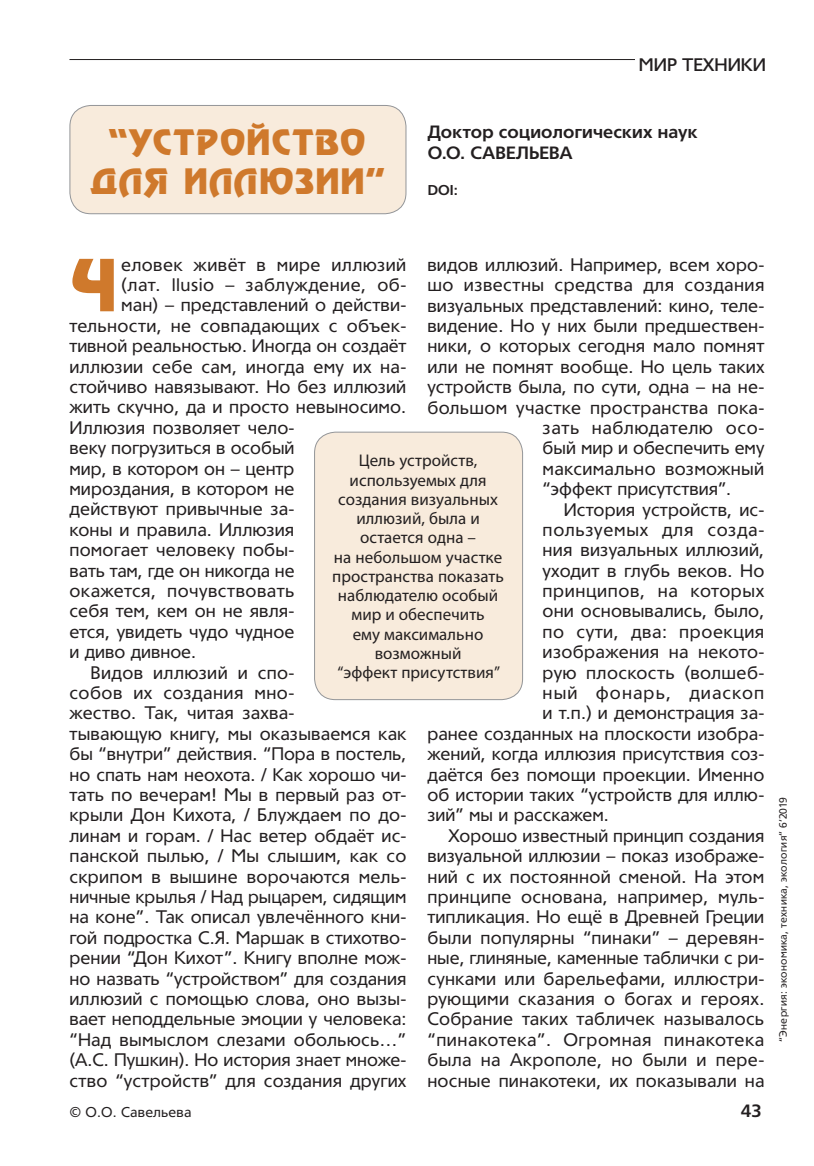
<style>
.page{position:relative;width:814px;height:1166px;background:#fff}
.page>*{position:absolute;margin:0;border:0;box-sizing:border-box;transform-origin:0 0}
.t1{font:78.58px "Regata";color:#cf792c}
.t2{font:38.5px/38.5px "Regata";letter-spacing:.01em;color:#cf792c;text-align:center}
.t3{font:17.85px "Tornado Cyr";letter-spacing:.005em;color:#231f20}
.t4{font:17.85px "Tornado Cyr";letter-spacing:.025em;color:#231f20}
.t5{font:17.85px "Tornado Cyr";letter-spacing:.03em;color:#231f20}
.t6{font:17.85px "Tornado Cyr";letter-spacing:.035em;color:#231f20}
.t7{font:17.85px "Tornado Cyr";letter-spacing:.04em;color:#231f20}
.t8{font:17.85px "Tornado Cyr";letter-spacing:.06em;color:#231f20}
.t9{font:500 17.85px "Tornado Cyr";color:#231f20}
.t10{font:700 17.5px/21px "Tornado Cyr";letter-spacing:.015em;color:#231f20}
.t11{font:16.97px/19.2px "Myriad Pro";color:#231f20;text-align:center}
.t12{font:14px "Tornado Cyr";letter-spacing:.015em;color:#231f20}
.t13{font:700 14px "Tornado Cyr";color:#231f20}
.t14{font:10.5px "Tornado Cyr";letter-spacing:.03em;color:#231f20}
</style>
<div class="page">
<div style="left:70px;top:105px;width:336px;height:109px;background:#f8ebdc;border-radius:21px"></div>
<div style="left:69px;top:105px;width:337px;height:109px;border:1px solid #939598;border-radius:21px"></div>
<hr style="left:69px;top:59px;width:695px;height:1px;background:#231f20">
<div style="left:635px;top:58px;width:131px;height:24px;background:#fff"></div>
<div style="left:314px;top:432px;width:208px;height:267px;background:#f8ebdc;border-radius:21px"></div>
<div style="left:314px;top:432px;width:209px;height:268px;border:1px solid #939598;border-radius:21px"></div>
<h2 class="t2" style="left:90px;top:124px;width:296px">“УСТРОЙСТВО<br>ДЛЯ ИЛЛЮЗИИ”</h2>
<p class="t9" style="left:639px;top:55px;width:129px">МИР ТЕХНИКИ</p>
<p class="t10" style="left:428px;top:121px;width:271px">Доктор социологических наук<br>О.О. САВЕЛЬЕВА</p>
<p class="t13" style="left:428px;top:181px;width:32px">DOI:</p>
<h1 class="t1" style="left:69px;top:245px;width:49px">Ч</h1>
<p class="t4" style="left:121px;top:252px;width:286px">еловек живёт в мире иллюзий</p>
<p class="t3" style="left:427px;top:252px;width:338px">видов иллюзий. Например, всем хоро-</p>
<p class="t4" style="left:427px;top:272px;width:338px">шо известны средства для создания</p>
<p class="t3" style="left:427px;top:293px;width:338px">визуальных представлений: кино, теле-</p>
<p class="t3" style="left:427px;top:313px;width:338px">видение. Но у них были предшествен-</p>
<p class="t3" style="left:427px;top:333px;width:338px">ники, о которых сегодня мало помнят</p>
<p class="t3" style="left:427px;top:354px;width:338px">или не помнят вообще. Но цель таких</p>
<p class="t3" style="left:427px;top:374px;width:338px">устройств была, по сути, одна – на не-</p>
<p class="t3" style="left:427px;top:395px;width:338px">большом участке пространства пока-</p>
<p class="t6" style="left:542px;top:415px;width:223px">зать наблюдателю осо-</p>
<p class="t3" style="left:542px;top:435px;width:223px">бый мир и обеспечить ему</p>
<p class="t3" style="left:542px;top:456px;width:223px">максимально возможный</p>
<p class="t3" style="left:542px;top:476px;width:190px">“эффект присутствия”.</p>
<p class="t3" style="left:563px;top:497px;width:202px">История устройств, ис-</p>
<p class="t7" style="left:542px;top:517px;width:223px">пользуемых для созда-</p>
<p class="t3" style="left:542px;top:537px;width:223px">ния визуальных иллюзий,</p>
<p class="t3" style="left:542px;top:558px;width:223px">уходит в глубь веков. Но</p>
<p class="t6" style="left:542px;top:578px;width:223px">принципов, на которых</p>
<p class="t3" style="left:542px;top:599px;width:223px">они основывались, было,</p>
<p class="t5" style="left:542px;top:619px;width:223px">по сути, два: проекция</p>
<p class="t3" style="left:542px;top:639px;width:223px">изображения на некото-</p>
<p class="t3" style="left:542px;top:660px;width:223px">рую плоскость (волшеб-</p>
<p class="t8" style="left:542px;top:680px;width:223px">ный фонарь, диаскоп</p>
<p class="t3" style="left:542px;top:700px;width:223px">и т.п.) и демонстрация за-</p>
<p class="t3" style="left:427px;top:721px;width:338px">ранее созданных на плоскости изобра-</p>
<p class="t3" style="left:427px;top:741px;width:338px">жений, когда иллюзия присутствия соз-</p>
<p class="t3" style="left:427px;top:762px;width:338px">даётся без помощи проекции. Именно</p>
<p class="t3" style="left:427px;top:782px;width:338px">об истории таких “устройств для иллю-</p>
<p class="t3" style="left:427px;top:802px;width:183px">зий” мы и расскажем.</p>
<p class="t3" style="left:448px;top:823px;width:317px">Хорошо известный принцип создания</p>
<p class="t3" style="left:427px;top:843px;width:338px">визуальной иллюзии – показ изображе-</p>
<p class="t3" style="left:427px;top:864px;width:338px">ний с их постоянной сменой. На этом</p>
<p class="t3" style="left:427px;top:884px;width:338px">принципе основана, например, муль-</p>
<p class="t3" style="left:427px;top:904px;width:338px">типликация. Но ещё в Древней Греции</p>
<p class="t3" style="left:427px;top:925px;width:338px">были популярны “пинаки” – деревян-</p>
<p class="t3" style="left:427px;top:945px;width:338px">ные, глиняные, каменные таблички с ри-</p>
<p class="t3" style="left:427px;top:966px;width:338px">сунками или барельефами, иллюстри-</p>
<p class="t3" style="left:427px;top:986px;width:338px">рующими сказания о богах и героях.</p>
<p class="t3" style="left:427px;top:1006px;width:338px">Собрание таких табличек называлось</p>
<p class="t5" style="left:427px;top:1027px;width:338px">“пинакотека”. Огромная пинакотека</p>
<p class="t3" style="left:427px;top:1047px;width:338px">была на Акрополе, но были и пере-</p>
<p class="t3" style="left:427px;top:1068px;width:338px">носные пинакотеки, их показывали на</p>
<p class="t4" style="left:121px;top:272px;width:286px">(лат. llusio – заблуждение, об-</p>
<p class="t3" style="left:121px;top:292px;width:286px">ман) – представлений о действи-</p>
<p class="t3" style="left:69px;top:313px;width:338px">тельности, не совпадающих с объек-</p>
<p class="t3" style="left:69px;top:333px;width:338px">тивной реальностью. Иногда он создаёт</p>
<p class="t3" style="left:69px;top:354px;width:338px">иллюзии себе сам, иногда ему их на-</p>
<p class="t3" style="left:69px;top:374px;width:338px">стойчиво навязывают. Но без иллюзий</p>
<p class="t3" style="left:69px;top:394px;width:338px">жить скучно, да и просто невыносимо.</p>
<p class="t3" style="left:69px;top:415px;width:226px">Иллюзия позволяет чело-</p>
<p class="t3" style="left:69px;top:435px;width:226px">веку погрузиться в особый</p>
<p class="t3" style="left:69px;top:456px;width:226px">мир, в котором он – центр</p>
<p class="t3" style="left:69px;top:476px;width:226px">мироздания, в котором не</p>
<p class="t3" style="left:69px;top:496px;width:226px">действуют привычные за-</p>
<p class="t3" style="left:69px;top:517px;width:226px">коны и правила. Иллюзия</p>
<p class="t3" style="left:69px;top:537px;width:226px">помогает человеку побы-</p>
<p class="t3" style="left:69px;top:558px;width:227px">вать там, где он никогда не</p>
<p class="t4" style="left:69px;top:578px;width:226px">окажется, почувствовать</p>
<p class="t3" style="left:69px;top:598px;width:226px">себя тем, кем он не явля-</p>
<p class="t3" style="left:69px;top:619px;width:226px">ется, увидеть чудо чудное</p>
<p class="t3" style="left:69px;top:639px;width:128px">и диво дивное.</p>
<p class="t3" style="left:90px;top:660px;width:205px">Видов иллюзий и спо-</p>
<p class="t4" style="left:69px;top:680px;width:226px">собов их создания мно-</p>
<p class="t3" style="left:69px;top:700px;width:226px">жество. Так, читая захва-</p>
<p class="t3" style="left:69px;top:721px;width:338px">тывающую книгу, мы оказываемся как</p>
<p class="t3" style="left:69px;top:741px;width:338px">бы “внутри” действия. “Пора в постель,</p>
<p class="t3" style="left:69px;top:762px;width:338px">но спать нам неохота. / Как хорошо чи-</p>
<p class="t3" style="left:69px;top:782px;width:338px">тать по вечерам! Мы в первый раз от-</p>
<p class="t3" style="left:69px;top:802px;width:338px">крыли Дон Кихота, / Блуждаем по до-</p>
<p class="t3" style="left:69px;top:823px;width:338px">линам и горам. / Нас ветер обдаёт ис-</p>
<p class="t3" style="left:69px;top:843px;width:338px">панской пылью, / Мы слышим, как со</p>
<p class="t3" style="left:69px;top:864px;width:338px">скрипом в вышине ворочаются мель-</p>
<p class="t3" style="left:69px;top:884px;width:338px">ничные крылья / Над рыцарем, сидящим</p>
<p class="t3" style="left:69px;top:904px;width:338px">на коне”. Так описал увлечённого кни-</p>
<p class="t3" style="left:69px;top:925px;width:338px">гой подростка С.Я. Маршак в стихотво-</p>
<p class="t3" style="left:69px;top:945px;width:338px">рении “Дон Кихот”. Книгу вполне мож-</p>
<p class="t3" style="left:69px;top:966px;width:338px">но назвать “устройством” для создания</p>
<p class="t3" style="left:69px;top:986px;width:338px">иллюзий с помощью слова, оно вызы-</p>
<p class="t3" style="left:69px;top:1006px;width:338px">вает неподдельные эмоции у человека:</p>
<p class="t3" style="left:69px;top:1027px;width:338px">“Над вымыслом слезами обольюсь…”</p>
<p class="t3" style="left:69px;top:1047px;width:338px">(А.С. Пушкин). Но история знает множе-</p>
<p class="t3" style="left:69px;top:1068px;width:338px">ство “устройств” для создания других</p>
<p class="t11" style="left:332px;top:451px;width:173px">Цель устройств, используемых для создания визуальных иллюзий, была и остается одна –<br>на небольшом участке пространства показать наблюдателю особый мир и обеспечить<br>ему максимально возможный<br>“эффект присутствия”</p>
<p class="t12" style="left:70px;top:1102px;width:123px">© О.О. Савельева</p>
<p class="t10" style="left:741px;top:1099px;width:22px">43</p>
<p class="t14" style="left:775px;top:1041px;width:246px;rotate:-90deg">“Энергия: экономика, техника, экология” 6’2019</p>
</div>
